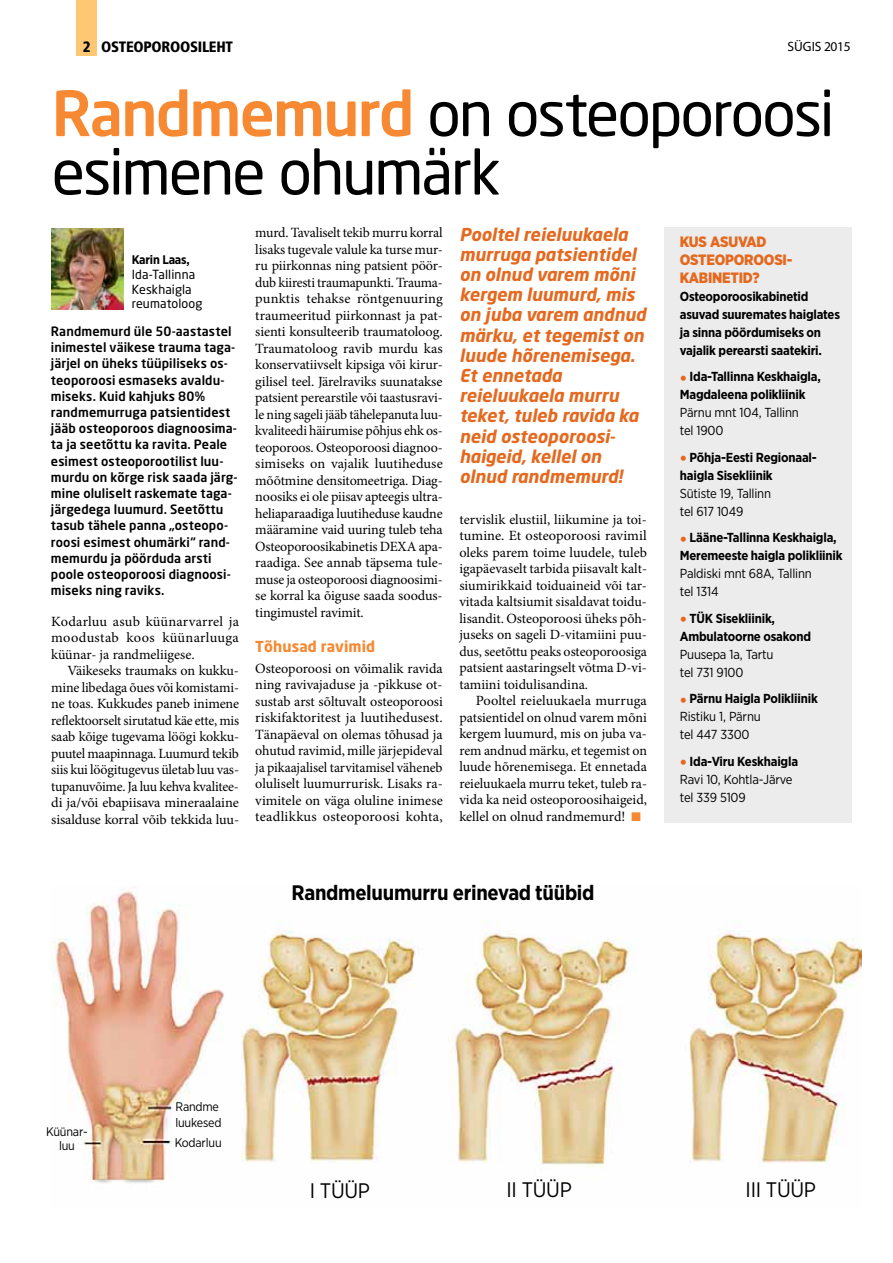
<style>
.page{position:relative;width:893px;height:1263px;background:#fff}
.page>*{position:absolute;margin:0;border:0;box-sizing:border-box;transform-origin:0 0}
.t1{font:61.5px/58.5px "Neo Sans Std";letter-spacing:-.035em;color:#000}
.t2{font:700 21px "Gotham Narrow";letter-spacing:-.015em;color:#000}
.t3{font:21px "Gotham Narrow";letter-spacing:-.015em;color:#000}
.t4{font:italic 700 17.55px/20.2px "Neo Sans Std";color:#e4691f}
.t5{font:900 15px/18px "Gotham Narrow";letter-spacing:-.015em;color:#e4691f}
.t6{font:900 condensed 15px "Frutiger LT Pro";letter-spacing:-.02em;color:#000}
.t7{font:700 15px "Neo Sans Std";letter-spacing:.01em;color:#f68931}
.t8{font:14.1px/16.5px "Minion Pro";color:#000;text-align:justify}
.t9{font:13.5px "Myriad Pro";color:#000}
.t10{font:700 13.05px/18px "Gotham Narrow";letter-spacing:-.015em;color:#000}
.t11{font:13.05px/18px "Gotham Narrow";letter-spacing:-.015em;color:#000}
.t12{font:500 12.75px/16.2px "Neo Sans Std";letter-spacing:.01em;color:#000}
.t13{font:12.45px/15px "Neo Sans Std";letter-spacing:.01em;color:#000}
.t14{font:12.45px/13.5px "Gotham Narrow";letter-spacing:-.015em;color:#000;text-align:center}
.t15{font:700 12.45px "Gotham Narrow";letter-spacing:-.015em;color:#000}
.s1{font-weight:500;color:#f68931}
</style>
<div class="page">
<div style="left:665px;top:227px;width:187px;height:595px;background:#ececed"></div>
<img style="left:51px;top:886px;width:811px;height:297px">
<img style="left:51px;top:228px;width:73px;height:81px">
<div style="left:76px;top:0;width:21px;height:56px;background:#fec773"></div>
<p class="t6" style="left:83px;top:38px;width:152px">2 OSTEOPOROOSILEHT</p>
<p class="t9" style="left:787px;top:38px;width:65px">sügis 2015</p>
<h1 class="t1" style="left:52px;top:83px;width:784px"><span class="s1">Randmemurd</span> on osteoporoosi esimene ohumärk</h1>
<p class="t15" style="left:132px;top:251px;width:60px">Karin Laas,</p>
<p class="t13" style="left:132px;top:266px;width:72px">Ida-Tallinna<br>Keskhaigla reumatoloog</p>
<p class="t12" style="left:51px;top:323px;width:188px">Randmemurd üle 50-aastastel inimestel väikese trauma taga&shy;järjel on üheks tüüpiliseks os&shy;teoporoosi esmaseks avaldu&shy;miseks. Kuid kahjuks 80% randmemurruga patsientidest jääb osteoporoos diagnoosima&shy;ta ja seetõttu ka ravita. Peale esimest osteoporootilist luu&shy;murdu on kõrge risk saada järg&shy;mine oluliselt raskemate taga&shy;järgedega luumurd. Seetõttu tasub tähele panna „osteopo&shy;roosi esimest ohumärki“ rand&shy;memurdu ja pöörduda arsti poole osteoporoosi diagnoosi&shy;miseks ning raviks.</p>
<p class="t8" style="left:51px;top:613px;width:189px">Kodarluu asub küünarvarrel ja moodustab koos küünarluuga küünar- ja randmeliigese.</p>
<p class="t8" style="left:51px;top:663px;width:189px;text-indent:16px">Väikeseks traumaks on kukku&shy;mine libedaga õues või komistami&shy;ne toas. Kukkudes paneb inimene reflektoorselt sirutatud käe ette, mis saab kõige tugevama löögi kokku&shy;puutel maapinnaga. Luumurd tekib siis kui löögitugevus ületab luu vas&shy;tupanuvõime. Ja luu kehva kvalitee&shy;di ja/või ebapiisava mineraalaine sisalduse korral võib tekkida luu-</p>
<p class="t8" style="left:255px;top:224px;width:189px">murd. Tavaliselt tekib murru korral lisaks tugevale valule ka turse mur&shy;ru piirkonnas ning patsient pöör&shy;dub kiiresti traumapunkti. Trauma&shy;punktis tehakse röntgenuuring traumeeritud piirkonnast ja pat&shy;sienti konsulteerib traumatoloog.<br>Traumatoloog ravib murdu kas konservatiivselt kipsiga või kirur&shy;gilisel teel. Järelraviks suunatakse patsient perearstile või taastusravi&shy;le ning sageli jääb tähelepanuta luu&shy;kvaliteedi häirumise põhjus ehk os&shy;teoporoos. Osteoporoosi diagnoo&shy;simiseks on vajalik luutiheduse mõõtmine densitomeetriga. Diag&shy;noosiks ei ole piisav apteegis ultra&shy;heliaparaadiga luutiheduse kaudne määramine vaid uuring tuleb teha Osteoporoosikabinetis DEXA apa&shy;raadiga. See annab täpsema tule&shy;muse ja osteoporoosi diagnoosimi&shy;se korral ka õiguse saada soodus&shy;tingimustel ravimit.</p>
<p class="t7" style="left:255px;top:636px;width:121px">Tõhusad ravimid</p>
<p class="t8" style="left:255px;top:660px;width:189px">Osteoporoosi on võimalik ravida ning ravivajaduse ja -pikkuse ot&shy;sustab arst sõltuvalt osteoporoosi riskifaktoritest ja luutihedusest.<br>Tänapäeval on olemas tõhusad ja ohutud ravimid, mille järjepideval ja pikaajalisel tarvitamisel väheneb oluliselt luumurrurisk. Lisaks ra&shy;vimitele on väga oluline inimese teadlikkus osteoporoosi kohta,</p>
<p class="t4" style="left:459px;top:224px;width:188px">Pooltel reieluukaela murruga patsientidel on olnud varem mõni kergem luumurd, mis on juba varem andnud märku, et tegemist on luude hõrenemisega.<br>Et ennetada reieluukaela murru teket, tuleb ravida ka neid osteoporoosi&shy;haigeid, kellel on olnud randmemurd!</p>
<p class="t8" style="left:459px;top:511px;width:189px">tervislik elustiil, liikumine ja toi&shy;tumine. Et osteoporoosi ravimil oleks parem toime luudele, tuleb igapäevaselt tarbida piisavalt kalt&shy;siumirikkaid toiduaineid või tar&shy;vitada kaltsiumit sisaldavat toidu&shy;lisandit. Osteoporoosi üheks põh&shy;juseks on sageli D-vitamiini puu&shy;dus, seetõttu peaks osteoporoosiga patsient aastaringselt võtma D-vi&shy;tamiini toidulisandina.</p>
<p class="t8" style="left:459px;top:693px;width:189px;text-indent:16px">Pooltel reieluukaela murruga patsientidel on olnud varem mõni kergem luumurd, mis on juba va&shy;rem andnud märku, et tegemist on luude hõrenemisega. Et ennetada reieluukaela murru teket, tuleb ra&shy;vida ka neid osteoporoosihaigeid, kellel on olnud randmemurd!</p>
<h2 class="t2" style="left:292px;top:879px;width:304px">Randmeluumurru erinevad tüübid</h2>
<p class="t5" style="left:680px;top:232px;width:114px">KUS ASUVAD<br>OSTEOPOROOSI-<br>KABINETID?</p>
<p class="t10" style="left:680px;top:287px;width:162px">Osteoporoosikabinetid asuvad suuremates haiglates ja sinna pöördumiseks on vajalik perearsti saatekiri.</p>
<p class="t10" style="left:680px;top:367px;width:143px;text-indent:10px">Ida-Tallinna Keskhaigla,<br>Magdaleena polikliinik</p>
<p class="t11" style="left:680px;top:403px;width:121px">Pärnu mnt 104, Tallinn tel 1900</p>
<p class="t10" style="left:680px;top:448px;width:139px;text-indent:10px">Põhja-Eesti Regionaal&shy;haigla Sisekliinik</p>
<p class="t11" style="left:680px;top:484px;width:93px">Sütiste 19, Tallinn tel 617 1049</p>
<p class="t10" style="left:680px;top:528px;width:164px;text-align:center">Lääne-Tallinna Keskhaigla,<br>Meremeeste haigla polikliinik</p>
<p class="t11" style="left:680px;top:564px;width:133px">Paldiski mnt 68A, Tallinn tel 1314</p>
<p class="t10" style="left:680px;top:609px;width:133px;text-indent:10px">TÜK Sisekliinik,<br>Ambulatoorne osakond</p>
<p class="t11" style="left:680px;top:645px;width:95px">Puusepa 1a, Tartu tel 731 9100</p>
<p class="t10" style="left:690px;top:689px;width:130px">Pärnu Haigla Polikliinik</p>
<p class="t11" style="left:680px;top:707px;width:82px">Ristiku 1, Pärnu tel 447 3300</p>
<p class="t10" style="left:690px;top:752px;width:110px">Ida-Viru Keskhaigla</p>
<p class="t11" style="left:680px;top:770px;width:114px">Ravi 10, Kohtla-Järve tel 339 5109</p>
<p class="t14" style="left:46px;top:1124px;width:43px">Küünar&shy;luu</p>
<p class="t14" style="left:175px;top:1098px;width:48px;line-height:16.2px;text-align:left">Randme luukesed</p>
<p class="t14" style="left:175px;top:1136px;width:48px">Kodarluu</p>
<h2 class="t3" style="left:310px;top:1177px;width:62px">I TÜÜP</h2>
<h2 class="t3" style="left:506px;top:1176px;width:67px">II TÜÜP</h2>
<h2 class="t3" style="left:746px;top:1176px;width:72px">III TÜÜP</h2>
</div>
